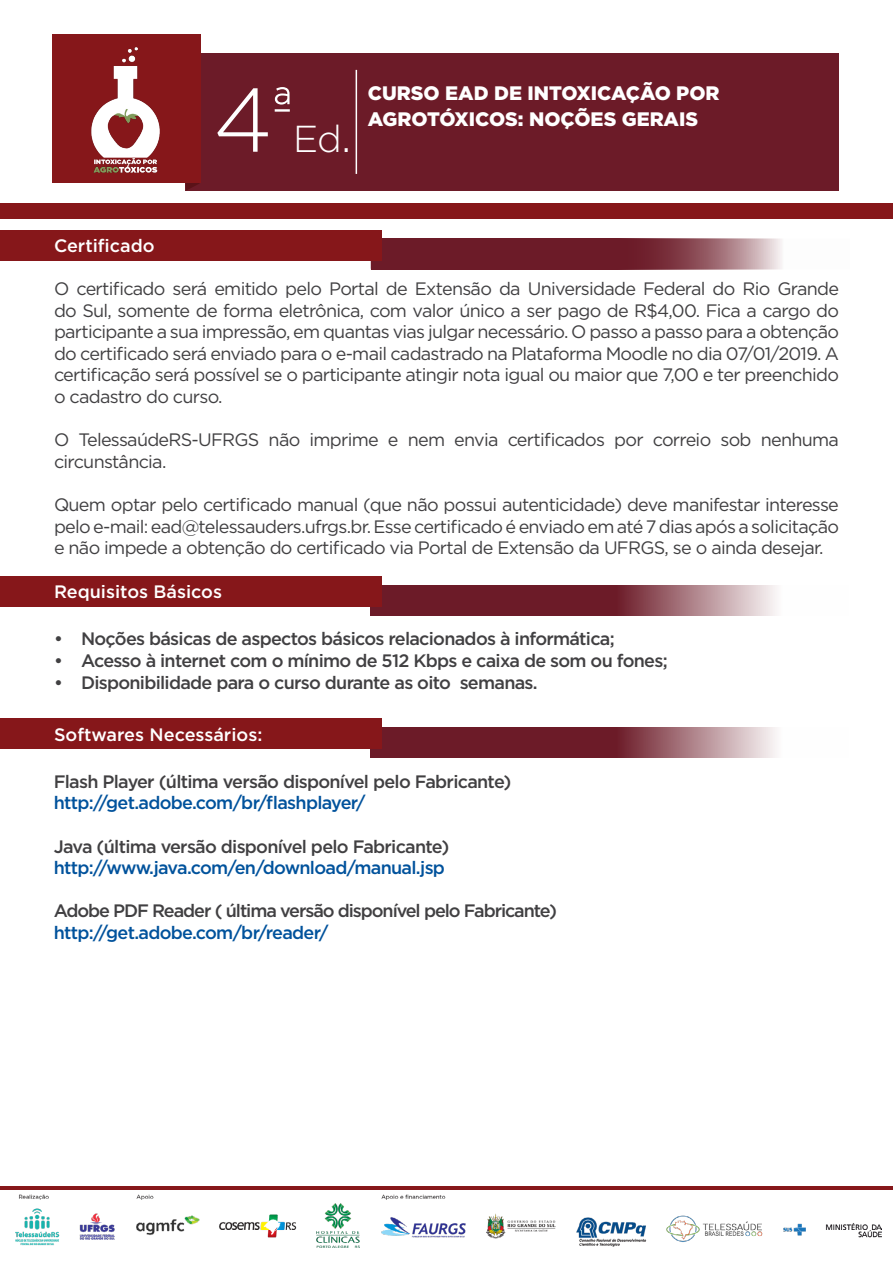
<style>
.page{position:relative;width:893px;height:1263px;background:#fff}
.page>*{position:absolute;margin:0;border:0;box-sizing:border-box;transform-origin:0 0}
.t1{font:300 90px "Gotham";color:#fff}
.t2{font:300 37.5px "Gotham";color:#fff}
.t3{font:900 19.5px "Gotham";color:#fff}
.t4{font:18px/21.6px "Gotham";letter-spacing:-.04em;color:#414042;text-align:justify}
.t5{font:500 18px "Gotham";letter-spacing:-.04em;color:#414042}
.t6{font:500 18px "Gotham";letter-spacing:-.04em;color:#00529c}
.t7{font:500 18px "Gotham";color:#fff}
.t8{font:500 18px "Gotham";letter-spacing:-.06em;color:#414042}
.s1{font-size:45px}
</style>
<div class="page">
<div style="left:0;top:203px;width:893px;height:15px;background:#86171a"></div>
<hr style="left:0;top:1187px;width:893px;height:3px;background:#86171a">
<div style="left:185px;top:53px;width:654px;height:138px;background:#6c1b28"></div>
<svg style="left:186px;top:183px;width:13px;height:7px"></svg>
<hr style="left:356px;top:70px;width:1px;height:104px;background:#fff">
<div style="left:52px;top:35px;width:149px;height:148px;background:#86171a"></div>
<img style="left:91px;top:47px;width:69px;height:126px">
<img style="left:15px;top:1194px;width:866px;height:53px">
<svg style="left:382px;top:238px;width:396px;height:1px"></svg>
<svg style="left:381px;top:239px;width:401px;height:30px;background:#7f3844"></svg>
<svg style="left:371px;top:261px;width:10px;height:9px"></svg>
<div style="left:0;top:230px;width:382px;height:31px;background:#86171a"></div>
<svg style="left:370px;top:585px;width:406px;height:30px;background:#874650"></svg>
<div style="left:0;top:576px;width:382px;height:31px;background:#86171a"></div>
<svg style="left:370px;top:727px;width:406px;height:31px;background:#884651"></svg>
<div style="left:0;top:718px;width:382px;height:31px;background:#86171a"></div>
<h1 class="t1" style="left:213px;top:63px;width:83px">4<sup>ª</sup></h1>
<h2 class="t2" style="left:293px;top:115px;width:60px">Ed<span class="s1">.</span></h2>
<p class="t3" style="left:368px;top:80px;width:353px">CURSO EAD DE INTOXICAÇÃO POR</p>
<p class="t3" style="left:368px;top:105px;width:332px">AGROTÓXICOS: NOÇÕES GERAIS</p>
<p class="t7" style="left:54px;top:234px;width:102px">Certificado</p>
<p class="t4" style="left:54px;top:277px;width:786px">O certificado será emitido pelo Portal de Extensão da Universidade Federal do Rio Grande do Sul, somente de forma eletrônica, com valor único a ser pago de R$4,00. Fica a cargo do participante a sua impressão, em quantas vias julgar necessário. O passo a passo para a obtenção do certificado será enviado para o e-mail cadastrado na Plataforma Moodle no dia 07/01/2019. A certificação será possível se o participante atingir nota igual ou maior que 7,00 e ter preenchido o cadastro do curso.</p>
<p class="t4" style="left:54px;top:429px;width:786px">O TelessaúdeRS-UFRGS não imprime e nem envia certificados por correio sob nenhuma circunstância.</p>
<p class="t4" style="left:54px;top:493px;width:786px">Quem optar pelo certificado manual (que não possui autenticidade) deve manifestar interesse pelo e-mail: ead@telessauders.ufrgs.br. Esse certificado é enviado em até 7 dias após a solicitação e não impede a obtenção do certificado via Portal de Extensão da UFRGS, se o ainda desejar.</p>
<p class="t7" style="left:54px;top:580px;width:170px">Requisitos Básicos</p>
<p class="t5" style="left:54px;top:627px;width:562px">• Noções básicas de aspectos básicos relacionados à informática;</p>
<p class="t5" style="left:54px;top:649px;width:615px">• Acesso à internet com o mínimo de 512 Kbps e caixa de som ou fones;</p>
<p class="t5" style="left:54px;top:670px;width:485px">• Disponibilidade para o curso durante as oito semanas.</p>
<p class="t7" style="left:54px;top:722px;width:210px">Softwares Necessários:</p>
<p class="t5" style="left:54px;top:770px;width:459px">Flash Player (última versão disponível pelo Fabricante)</p>
<p class="t6" style="left:54px;top:791px;width:313px">http://get.adobe.com/br/flashplayer/</p>
<p class="t5" style="left:54px;top:834px;width:397px">Java (última versão disponível pelo Fabricante)</p>
<p class="t6" style="left:54px;top:856px;width:393px">http://www.java.com/en/download/manual.jsp</p>
<p class="t8" style="left:54px;top:899px;width:505px">Adobe PDF Reader ( última versão disponível pelo Fabricante)</p>
<p class="t6" style="left:54px;top:921px;width:276px">http://get.adobe.com/br/reader/</p>
<p class="t7" style="left:54px;top:234px;width:172px">Estrutura do Curso</p>
</div>
